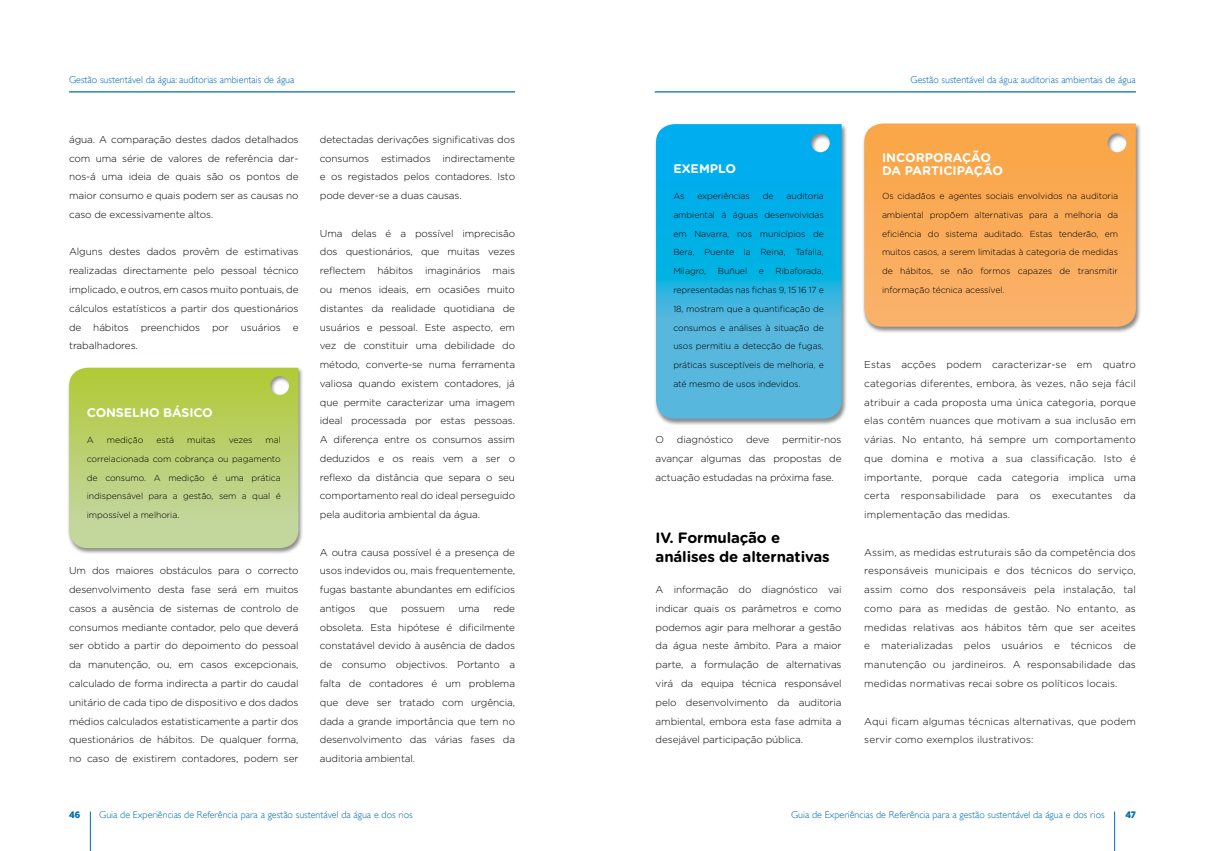
<style>
.page{position:relative;width:1205px;height:851px;background:#fff}
.page>*{position:absolute;margin:0;border:0;box-sizing:border-box;transform-origin:0 0}
.t1{font:700 15px/18.8px "Gotham Rounded";letter-spacing:-.01em;color:#000}
.t2{font:700 12.5px/13.8px "Gotham Rounded";letter-spacing:-.01em;color:#fff}
.t3{font:300 10px/18.8px "Gotham";letter-spacing:-.01em;color:#000;text-align:justify}
.t4{font:300 10px "Gill Sans";color:#006bb6}
.t5{font:300 10px/18.8px "Gotham";letter-spacing:.01em;color:#000}
.t6{font:900 9.38px "Gotham Narrow";color:#006bb6}
.t7{font:300 8.75px/18.8px "Gotham";letter-spacing:-.01em;color:#000;text-align:justify}
</style>
<div class="page">
<hr style="left:90px;top:811px;width:1px;height:39px;background:#006bb6">
<hr style="left:1114px;top:811px;width:1px;height:39px;background:#006bb6">
<hr style="left:655px;top:91px;width:481px;height:1px;background:#006bb6">
<div style="left:862px;top:123px;width:279px;height:211px;background:#000;opacity:.46"></div>
<svg style="left:864px;top:123px;width:272px;height:204px"></svg>
<div style="left:654px;top:123px;width:193px;height:302px;background:#000;opacity:.46"></div>
<svg style="left:656px;top:124px;width:185px;height:294px"></svg>
<hr style="left:69px;top:91px;width:446px;height:1px;background:#006bb6">
<div style="left:67px;top:367px;width:237px;height:188px;background:#000;opacity:.46"></div>
<svg style="left:69px;top:367px;width:229px;height:181px"></svg>
<p class="t4" style="left:69px;top:74px;width:227px">Gestão sustentável da água: auditorias ambientais de água</p>
<p class="t3" style="left:69px;top:130px;width:231px">água. A comparação destes dados detalhados com uma série de valores de referência dar&shy;nos-á uma ideia de quais são os pontos de maior consumo e quais podem ser as causas no caso de excessivamente altos.</p>
<p class="t3" style="left:69px;top:242px;width:231px">Alguns destes dados provêm de estimativas realizadas directamente pelo pessoal técnico implicado, e outros, em casos muito pontuais, de cálculos estatísticos a partir dos questionários de hábitos preenchidos por usuários e trabalhadores.</p>
<p class="t2" style="left:87px;top:405px;width:128px">CONSELHO BÁSICO</p>
<p class="t7" style="left:87px;top:430px;width:8px">A</p>
<p class="t7" style="left:107px;top:430px;width:38px">medição</p>
<p class="t7" style="left:156px;top:430px;width:19px">está</p>
<p class="t7" style="left:187px;top:430px;width:30px">muitas</p>
<p class="t7" style="left:229px;top:430px;width:25px">vezes</p>
<p class="t7" style="left:87px;top:430px;width:196px;text-indent:179px">mal correlacionada com cobrança ou pagamento de consumo. A medição é uma prática indispensável para a gestão, sem a qual é impossível a melhoria.</p>
<p class="t3" style="left:69px;top:561px;width:231px">Um dos maiores obstáculos para o correcto desenvolvimento desta fase será em muitos casos a ausência de sistemas de controlo de consumos mediante contador, pelo que deverá ser obtido a partir do depoimento do pessoal da manutenção, ou, em casos excepcionais, calculado de forma indirecta a partir do caudal unitário de cada tipo de dispositivo e dos dados médios calculados estatisticamente a partir dos questionários de hábitos. De qualquer forma, no caso de existirem contadores, podem ser</p>
<p class="t3" style="left:320px;top:130px;width:197px">detectadas derivações significativas dos consumos estimados indirectamente e os registados pelos contadores. Isto pode dever-se a duas causas.</p>
<p class="t3" style="left:320px;top:223px;width:197px">Uma delas é a possível imprecisão dos questionários, que muitas vezes reflectem hábitos imaginários mais ou menos ideais, em ocasiões muito distantes da realidade quotidiana de usuários e pessoal. Este aspecto, em vez de constituir uma debilidade do método, converte-se numa ferramenta valiosa quando existem contadores, já que permite caracterizar uma imagem ideal processada por estas pessoas.<br>A diferença entre os consumos assim deduzidos e os reais vem a ser o reflexo da distância que separa o seu comportamento real do ideal perseguido pela auditoria ambiental da água.</p>
<p class="t3" style="left:320px;top:542px;width:197px">A outra causa possível é a presença de usos indevidos ou, mais frequentemente, fugas bastante abundantes em edifícios antigos</p>
<p class="t3" style="left:320px;top:598px;width:197px;text-indent:173px">rede obsoleta. Esta hipótese é dificilmente constatável devido à ausência de dados de consumo objectivos. Portanto a falta de contadores é um problema que deve ser tratado com urgência, dada a grande importância que tem no desenvolvimento das várias fases da auditoria ambiental.</p>
<p class="t3" style="left:369px;top:598px;width:20px">que</p>
<p class="t3" style="left:401px;top:598px;width:45px">possuem</p>
<p class="t3" style="left:458px;top:598px;width:23px">uma</p>
<p class="t4" style="left:910px;top:74px;width:227px">Gestão sustentável da água: auditorias ambientais de água</p>
<p class="t2" style="left:673px;top:161px;width:64px">EXEMPLO</p>
<p class="t7" style="left:673px;top:186px;width:13px">As</p>
<p class="t7" style="left:697px;top:186px;width:54px">experiências</p>
<p class="t7" style="left:763px;top:186px;width:12px">de</p>
<p class="t7" style="left:673px;top:186px;width:152px;text-indent:113px">auditoria ambiental á águas desenvolvidas em Navarra, nos municípios de Bera, Puente la Reina, Tafalla, Milagro,</p>
<p class="t7" style="left:673px;top:261px;width:152px;text-indent:102px">Ribaforada, representadas nas fichas 9, 15 16 17 e 18, mostram que a quantificação de consumos e análises à situação de usos permitiu a detecção de fugas, práticas susceptíveis de melhoria, e até mesmo de usos indevidos.</p>
<p class="t7" style="left:718px;top:261px;width:31px">Buñuel</p>
<p class="t7" style="left:759px;top:261px;width:7px">e</p>
<p class="t3" style="left:656px;top:430px;width:10px">O</p>
<p class="t3" style="left:677px;top:430px;width:58px">diagnóstico</p>
<p class="t3" style="left:746px;top:430px;width:25px">deve</p>
<p class="t3" style="left:656px;top:430px;width:187px;text-indent:126px">permitir-nos avançar algumas das propostas de actuação estudadas na próxima fase.</p>
<h1 class="t1" style="left:656px;top:527px;width:176px">IV. Formulação e análises de alternativas</h1>
<p class="t3" style="left:656px;top:580px;width:187px">A informação do diagnóstico vai indicar quais os parâmetros e como podemos agir para melhorar a gestão da água neste âmbito. Para a maior parte, a formulação de alternativas virá da equipa técnica responsável pelo desenvolvimento da auditoria ambiental, embora esta fase admita a desejável participação pública.</p>
<p class="t2" style="left:882px;top:150px;width:122px">INCORPORAÇÃO<br>DA PARTICIPAÇÃO</p>
<p class="t7" style="left:882px;top:186px;width:238px">Os cidadãos e agentes sociais envolvidos na auditoria ambiental propõem alternativas para a melhoria da eficiência do sistema auditado. Estas tenderão, em muitos casos, a serem limitadas à categoria de medidas de hábitos, se não formos capazes de transmitir informação técnica acessível.</p>
<p class="t3" style="left:864px;top:355px;width:273px">Estas acções podem caracterizar-se em quatro categorias diferentes, embora, às vezes, não seja fácil atribuir a cada proposta uma única categoria, porque elas contêm nuances que motivam a sua inclusão em várias. No entanto, há sempre um comportamento que domina e motiva a sua classificação. Isto é importante, porque cada categoria implica uma certa responsabilidade para os executantes da implementação das medidas.</p>
<p class="t3" style="left:864px;top:542px;width:273px">Assim, as medidas estruturais são da competência dos responsáveis municipais e dos técnicos do serviço, assim como dos responsáveis pela instalação, tal como para as medidas de gestão. No entanto, as medidas relativas aos hábitos têm que ser aceites e materializadas pelos usuários e técnicos de manutenção ou jardineiros. A responsabilidade das medidas normativas recai sobre os políticos locais.</p>
<p class="t5" style="left:864px;top:711px;width:273px">Aqui ficam algumas técnicas alternativas, que podem servir como exemplos ilustrativos:</p>
<p class="t6" style="left:69px;top:808px;width:13px">46</p>
<p class="t4" style="left:99px;top:809px;width:315px">Guia de Experiências de Referência para a gestão sustentável da água e dos rios</p>
<p class="t4" style="left:791px;top:809px;width:315px">Guia de Experiências de Referência para a gestão sustentável da água e dos rios</p>
<p class="t6" style="left:1125px;top:808px;width:12px">47</p>
</div>
